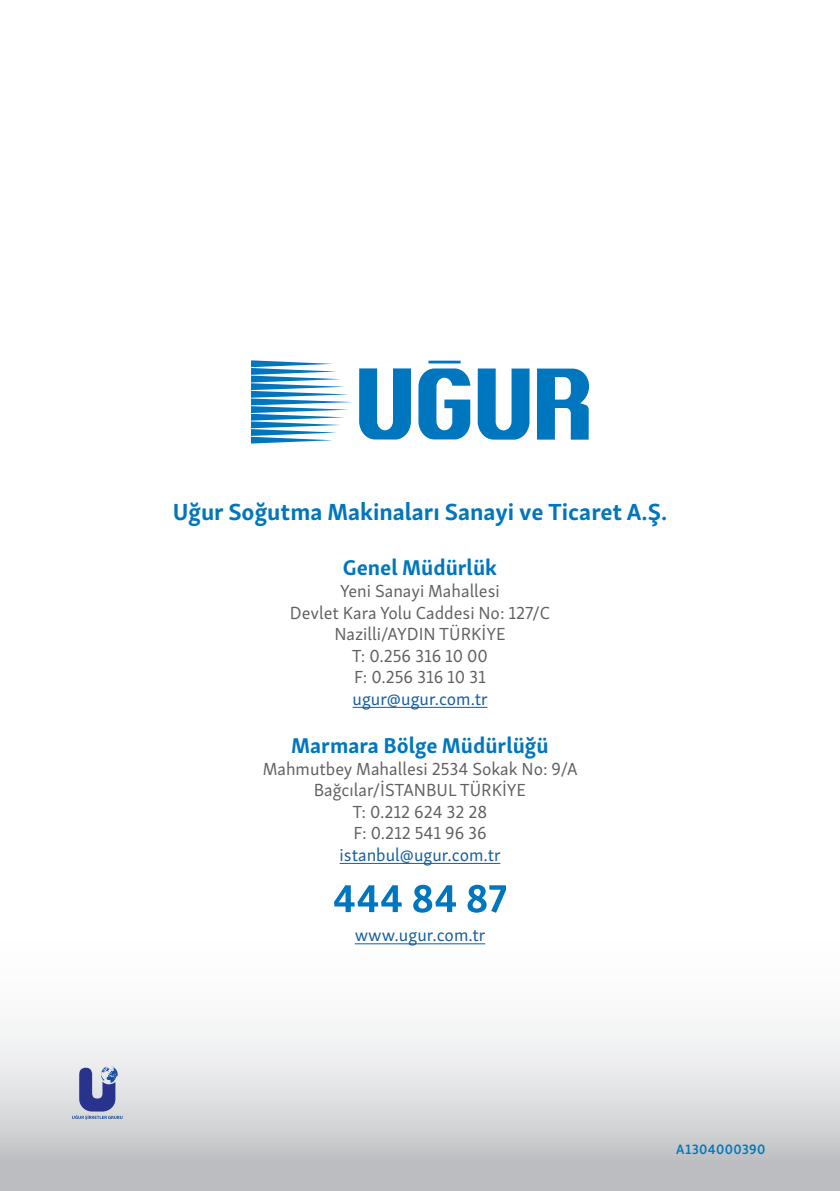
<style>
.page{position:relative;width:840px;height:1191px;background:#fff}
.page>*{position:absolute;margin:0;border:0;box-sizing:border-box;transform-origin:0 0}
.t1{font:700 24px "Skolar Sans Latn";color:#0076be}
.t2{font:700 22px "Skolar Sans Latn";color:#0076be}
.t3{font:18px/21.6px "Skolar Sans Latn";color:#616164;text-align:center}
.t4{font:18px "Skolar Sans Latn";color:#175d9e}
.t5{font:600 14px "Skolar Sans Latn";letter-spacing:.02em;color:#0076be}
</style>
<div class="page">
<div style="left:0;top:941px;width:839px;height:250px;background:linear-gradient(to bottom,#fff,#bebfc2)"></div>
<svg style="left:251px;top:360px;width:337px;height:83px"></svg>
<svg style="left:72px;top:1066px;width:50px;height:53px;background:#8f97bf"></svg>
<svg style="left:334px;top:884px;width:172px;height:28px"></svg>
<hr style="left:352px;top:707px;width:135px;height:1px;background:#175d9e">
<hr style="left:339px;top:863px;width:161px;height:1px;background:#175d9e">
<hr style="left:354px;top:943px;width:131px;height:1px;background:#175d9e">
<h1 class="t1" style="left:173px;top:492px;width:495px">Uğur Soğutma Makinaları Sanayi ve Ticaret A.Ş.</h1>
<p class="t2" style="left:343px;top:550px;width:155px">Genel Müdürlük</p>
<p class="t3" style="left:290px;top:578px;width:261px">Yeni Sanayi Mahallesi<br>Devlet Kara Yolu Caddesi No: 127/C<br>Nazilli/AYDIN TÜRKİYE<br>T: 0.256 316 10 00<br>F: 0.256 316 10 31</p>
<p class="t4" style="left:352px;top:685px;width:137px">ugur@ugur.com.tr</p>
<p class="t2" style="left:291px;top:727px;width:259px">Marmara Bölge Müdürlüğü</p>
<p class="t3" style="left:262px;top:756px;width:316px">Mahmutbey Mahallesi 2534 Sokak No: 9/A<br>Bağcılar/İSTANBUL TÜRKİYE<br>T: 0.212 624 32 28<br>F: 0.212 541 96 36</p>
<p class="t4" style="left:339px;top:841px;width:162px">istanbul@ugur.com.tr</p>
<p class="t4" style="left:354px;top:921px;width:132px">www.ugur.com.tr</p>
<p class="t5" style="left:675px;top:1138px;width:90px">A1304000390</p>
</div>
